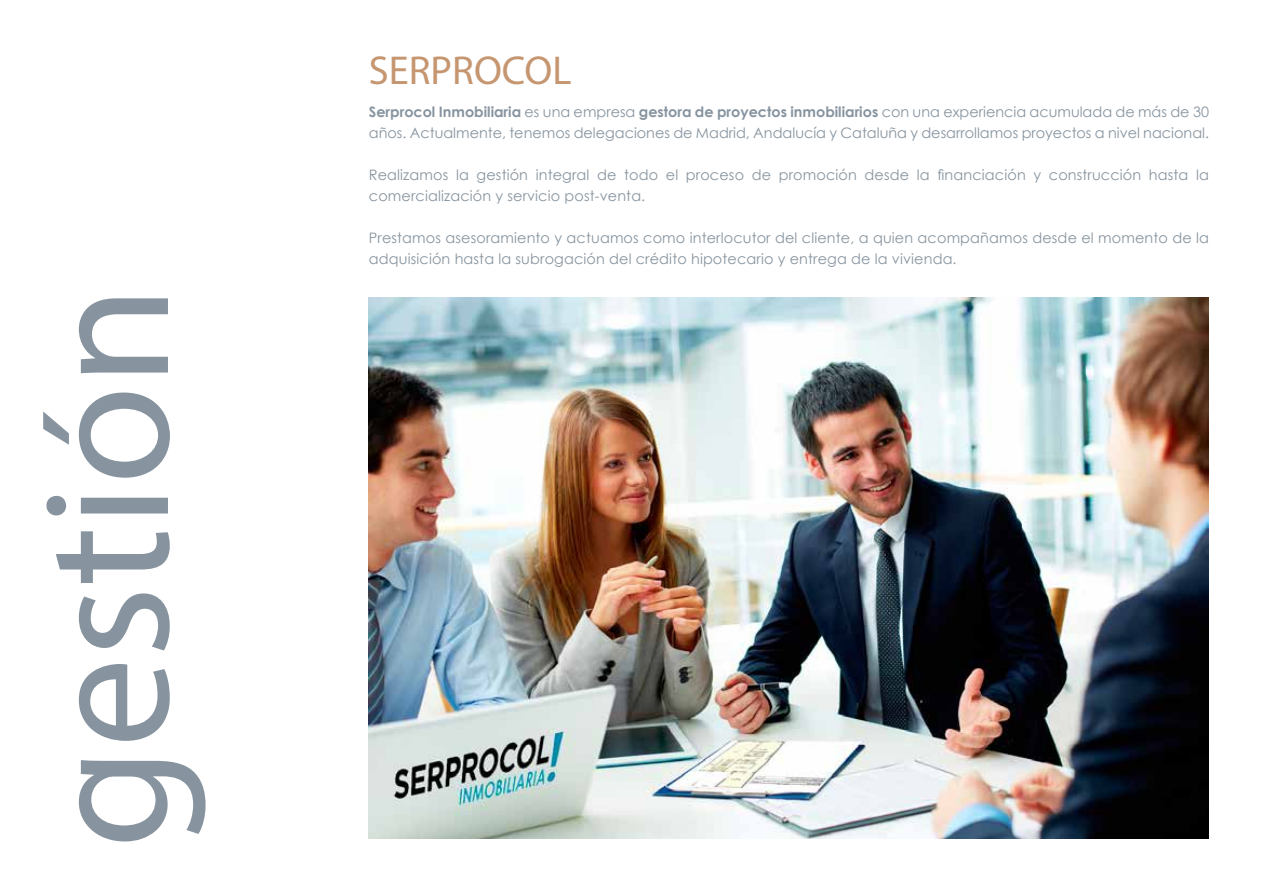
<style>
.page{position:relative;width:1263px;height:893px;background:#fff}
.page>*{position:absolute;margin:0;border:0;box-sizing:border-box;transform-origin:0 0}
.t1{font:180px "Myriad Pro";color:#87949f}
.t2{font:40.5px "Myriad Pro";color:#c59670}
.t3{font:14.4px/21px "Century Gothic";letter-spacing:.01em;color:#87949f}
.s1{font-weight:700}
</style>
<div class="page">
<img style="left:369px;top:297px;width:840px;height:542px">
<h1 class="t1" style="left:-3px;top:848px;width:564px;rotate:-90deg">gestión</h1>
<h2 class="t2" style="left:369px;top:46px;width:204px">SERPROCOL</h2>
<p class="t3" style="left:369px;top:101px;width:842px"><span class="s1">Serprocol Inmobiliaria</span> es una empresa <span class="s1">gestora de proyectos inmobiliarios</span> con una experiencia acumulada de más de 30 años. Actualmente, tenemos delegaciones de Madrid, Andalucía y Cataluña y desarrollamos proyectos a nivel nacional.</p>
<p class="t3" style="left:369px;top:164px;width:842px">Realizamos la gestión integral de todo el proceso de promoción desde la financiación y construcción hasta la comercialización y servicio post-venta.</p>
<p class="t3" style="left:369px;top:227px;width:842px">Prestamos asesoramiento y actuamos como interlocutor del cliente, a quien acompañamos desde el momento de la adquisición hasta la subrogación del crédito hipotecario y entrega de la vivienda.</p>
</div>
